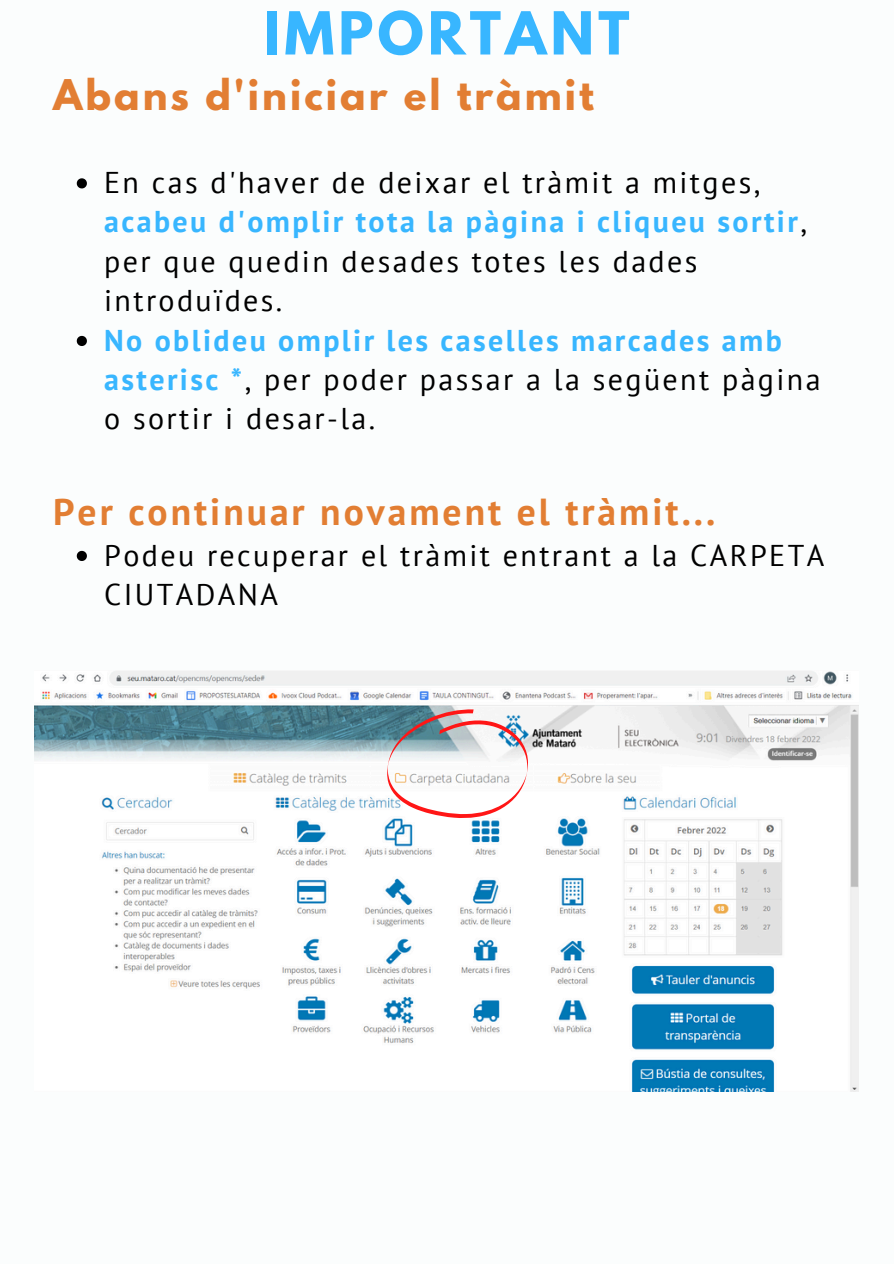
<style>
.page{position:relative;width:894px;height:1264px;background:#fff}
.page>*{position:absolute;margin:0;border:0;box-sizing:border-box;transform-origin:0 0}
.t1{font:700 52.5px "League Spartan";letter-spacing:.08em;color:#38b6ff}
.t2{font:700 37.5px "PT Sans";letter-spacing:.08em;color:#e27e33}
.t3{font:700 37.5px "League Spartan";letter-spacing:.08em;color:#e27e33}
.t4{font:30px/39.3px "PT Sans";letter-spacing:.08em;color:#000}
.s1{font-weight:700;color:#38b6ff}
</style>
<div class="page">
<div style="left:0;top:0;width:893px;height:1263px;background:#fbfdfd"></div>
<img style="left:34px;top:671px;width:824px;height:420px">
<svg style="left:386px;top:709px;width:142px;height:109px"></svg>
<svg style="left:77px;top:178px;width:10px;height:10px"></svg>
<svg style="left:77px;top:336px;width:10px;height:10px"></svg>
<svg style="left:77px;top:551px;width:10px;height:10px"></svg>
<h1 class="t1" style="left:264px;top:7px;width:367px">IMPORTANT</h1>
<h1 class="t3" style="left:53px;top:76px;width:542px">Abans d'iniciar el tràmit</h1>
<p class="t4" style="left:104px;top:162px;width:704px">En cas d'haver de deixar el tràmit a mitges, <span class="s1">acabeu d'omplir tota la pàgina i cliqueu sortir</span>, per que quedin desades totes les dades introduïdes.</p>
<p class="t4" style="left:104px;top:320px;width:717px"><span class="s1">No oblideu omplir les caselles marcades amb asterisc *</span>, per poder passar a la següent pàgina o sortir i desar-la.</p>
<h1 class="t2" style="left:53px;top:487px;width:663px">Per continuar novament el tràmit...</h1>
<p class="t4" style="left:104px;top:534px;width:721px">Podeu recuperar el tràmit entrant a la CARPETA<br>CIUTADANA</p>
</div>
